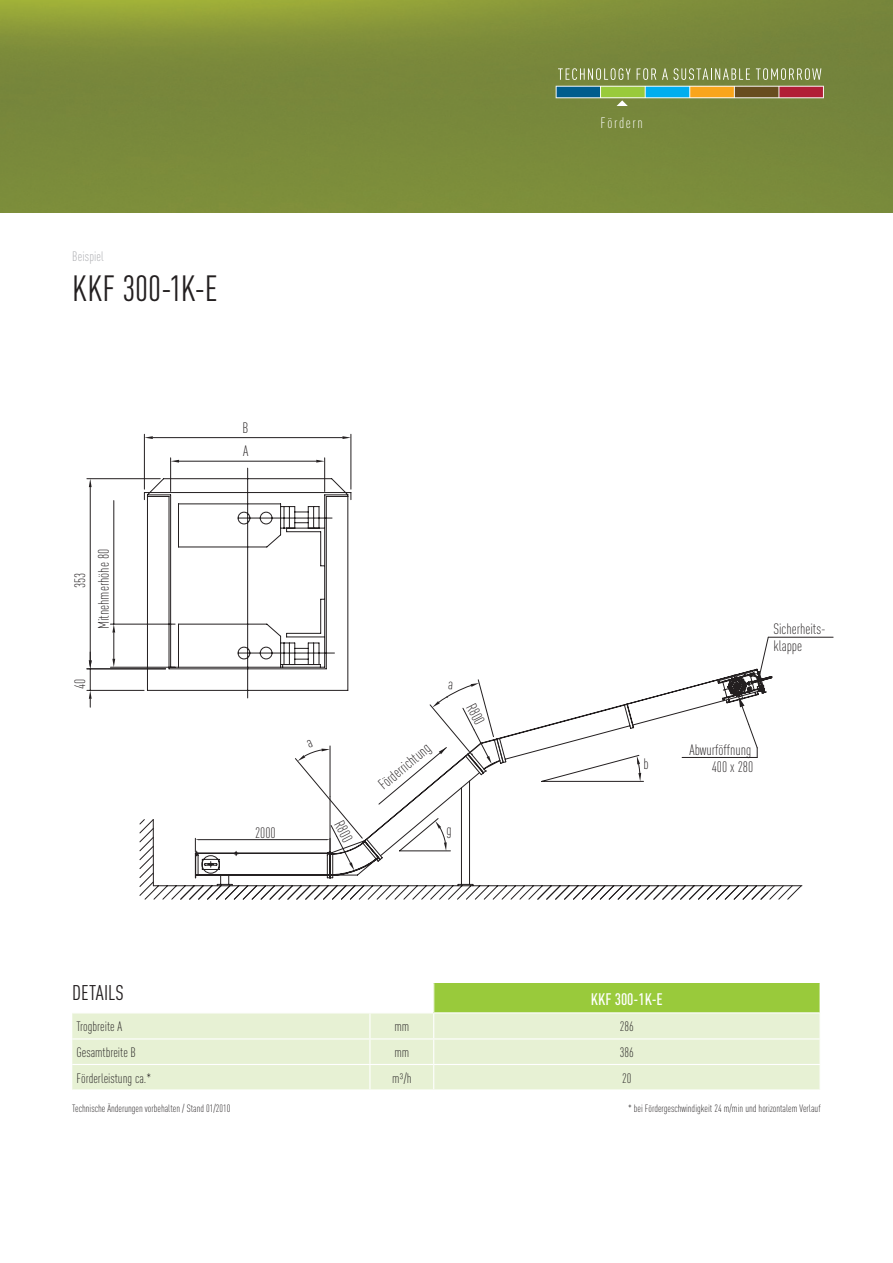
<style>
.page{position:relative;width:893px;height:1263px;background:#fff}
.page>*{position:absolute;margin:0;border:0;box-sizing:border-box;transform-origin:0 0}
.t1{font:36px "DIN Cond";color:#231f20}
.t2{font:21px "DIN Cond";letter-spacing:.005em;color:#231f20}
.t3{font:500 16.5px "DIN Cond";color:#fff}
.t4{font:300 15px "DIN Cond";color:#231f20}
.t5{font:300 15px "DIN Cond";letter-spacing:.105em;color:#fff}
.t6{font:300 13.5px "DIN Cond";color:#231f20}
.t7{font:300 13.5px "DIN Cond";letter-spacing:.01em;color:#a8a9ad}
.t8{font:300 10.5px "DIN Cond";color:#231f20}
</style>
<div class="page">
<img style="left:0;top:0;width:893px;height:213px">
<svg style="left:558px;top:68px;width:73px;height:12px"></svg>
<svg style="left:637px;top:68px;width:19px;height:12px"></svg>
<svg style="left:662px;top:68px;width:6px;height:12px"></svg>
<svg style="left:674px;top:68px;width:76px;height:12px"></svg>
<svg style="left:756px;top:68px;width:65px;height:12px"></svg>
<svg style="left:556px;top:86px;width:268px;height:20px;background:#818c5f"></svg>
<svg style="left:110px;top:468px;width:692px;height:431px"></svg>
<svg style="left:112px;top:659px;width:3px;height:8px"></svg>
<svg style="left:112px;top:624px;width:3px;height:8px"></svg>
<hr style="left:87px;top:690px;width:57px;height:1px;background:#231f20">
<hr style="left:87px;top:669px;width:79px;height:1px;background:#231f20">
<hr style="left:87px;top:478px;width:73px;height:1px;background:#231f20">
<hr style="left:90px;top:487px;width:1px;height:173px;background:#231f20">
<svg style="left:89px;top:652px;width:3px;height:55px"></svg>
<svg style="left:89px;top:479px;width:3px;height:8px"></svg>
<hr style="left:170px;top:458px;width:1px;height:33px;background:#231f20">
<hr style="left:324px;top:458px;width:1px;height:33px;background:#231f20">
<hr style="left:179px;top:461px;width:137px;height:1px;background:#231f20">
<svg style="left:171px;top:460px;width:8px;height:3px"></svg>
<svg style="left:316px;top:460px;width:9px;height:3px"></svg>
<hr style="left:351px;top:434px;width:1px;height:55px;background:#231f20">
<hr style="left:144px;top:434px;width:1px;height:55px;background:#231f20">
<hr style="left:153px;top:437px;width:189px;height:1px;background:#231f20">
<svg style="left:342px;top:436px;width:9px;height:3px"></svg>
<svg style="left:144px;top:436px;width:9px;height:3px"></svg>
<hr style="left:199px;top:839px;width:128px;height:1px;background:#231f20">
<svg style="left:195px;top:838px;width:4px;height:14px"></svg>
<svg style="left:217px;top:679px;width:277px;height:207px"></svg>
<div style="left:434px;top:983px;width:386px;height:30px;background:#99ca3b"></div>
<div style="left:72px;top:1013px;width:748px;height:76px;background:#e7f1d4"></div>
<hr style="left:370px;top:1038px;width:64px;height:1px;background:#fff">
<hr style="left:434px;top:1038px;width:387px;height:1px;background:#fff">
<hr style="left:72px;top:1064px;width:298px;height:1px;background:#fff">
<hr style="left:370px;top:1064px;width:64px;height:1px;background:#fff">
<svg style="left:369px;top:1013px;width:1px;height:76px"></svg>
<hr style="left:434px;top:1064px;width:387px;height:1px;background:#fff">
<hr style="left:434px;top:1012px;width:387px;height:1px;background:#fff">
<hr style="left:72px;top:1038px;width:298px;height:1px;background:#fff">
<svg style="left:433px;top:983px;width:1px;height:106px"></svg>
<svg style="left:295px;top:637px;width:478px;height:233px"></svg>
<p class="t7" style="left:72px;top:249px;width:33px">Beispiel</p>
<h1 class="t1" style="left:72px;top:267px;width:143px">KKF 300-1K-E</h1>
<h3 class="t4" style="left:71px;top:588px;width:17px;rotate:-90deg">353</h3>
<h3 class="t4" style="left:95px;top:629px;width:82px;rotate:-90deg">Mitnehmerhöhe 80</h3>
<h3 class="t4" style="left:71px;top:689px;width:12px;rotate:-90deg">40</h3>
<h3 class="t4" style="left:242px;top:419px;width:7px">B</h3>
<h3 class="t4" style="left:243px;top:442px;width:7px">A</h3>
<h3 class="t4" style="left:255px;top:824px;width:22px">2000</h3>
<h3 class="t4" style="left:375px;top:780px;width:64px;rotate:-40deg">Förderrichtung</h3>
<h3 class="t4" style="left:346px;top:817px;width:23px;rotate:63deg">R800</h3>
<h3 class="t4" style="left:446px;top:821px;width:7px">g</h3>
<h3 class="t4" style="left:478px;top:700px;width:23px;rotate:63deg">R800</h3>
<h3 class="t5" style="left:601px;top:114px;width:44px">Fördern</h3>
<h3 class="t4" style="left:773px;top:620px;width:54px">Sicherheits-</h3>
<h3 class="t4" style="left:773px;top:637px;width:30px">klappe</h3>
<h3 class="t4" style="left:689px;top:741px;width:63px">Abwurföffnung</h3>
<h3 class="t4" style="left:644px;top:755px;width:7px">b</h3>
<h3 class="t4" style="left:712px;top:758px;width:43px">400 x 280</h3>
<h2 class="t2" style="left:72px;top:980px;width:53px">DETAILS</h2>
<h3 class="t3" style="left:591px;top:989px;width:73px">KKF 300-1K-E</h3>
<p class="t6" style="left:77px;top:1019px;width:47px">Trogbreite A</p>
<p class="t6" style="left:394px;top:1019px;width:16px">mm</p>
<p class="t6" style="left:620px;top:1019px;width:16px">286</p>
<p class="t6" style="left:77px;top:1044px;width:61px">Gesamtbreite B</p>
<p class="t6" style="left:394px;top:1044px;width:16px">mm</p>
<p class="t6" style="left:620px;top:1044px;width:16px">386</p>
<p class="t6" style="left:77px;top:1070px;width:76px">Förderleistung ca.*</p>
<p class="t6" style="left:392px;top:1070px;width:21px">m³/h</p>
<p class="t6" style="left:622px;top:1070px;width:11px">20</p>
<p class="t8" style="left:72px;top:1102px;width:160px">Technische Änderungen vorbehalten / Stand 01/2010</p>
<p class="t8" style="left:628px;top:1102px;width:194px">* bei Fördergeschwindigkeit 24 m/min und horizontalem Verlauf</p>
</div>
